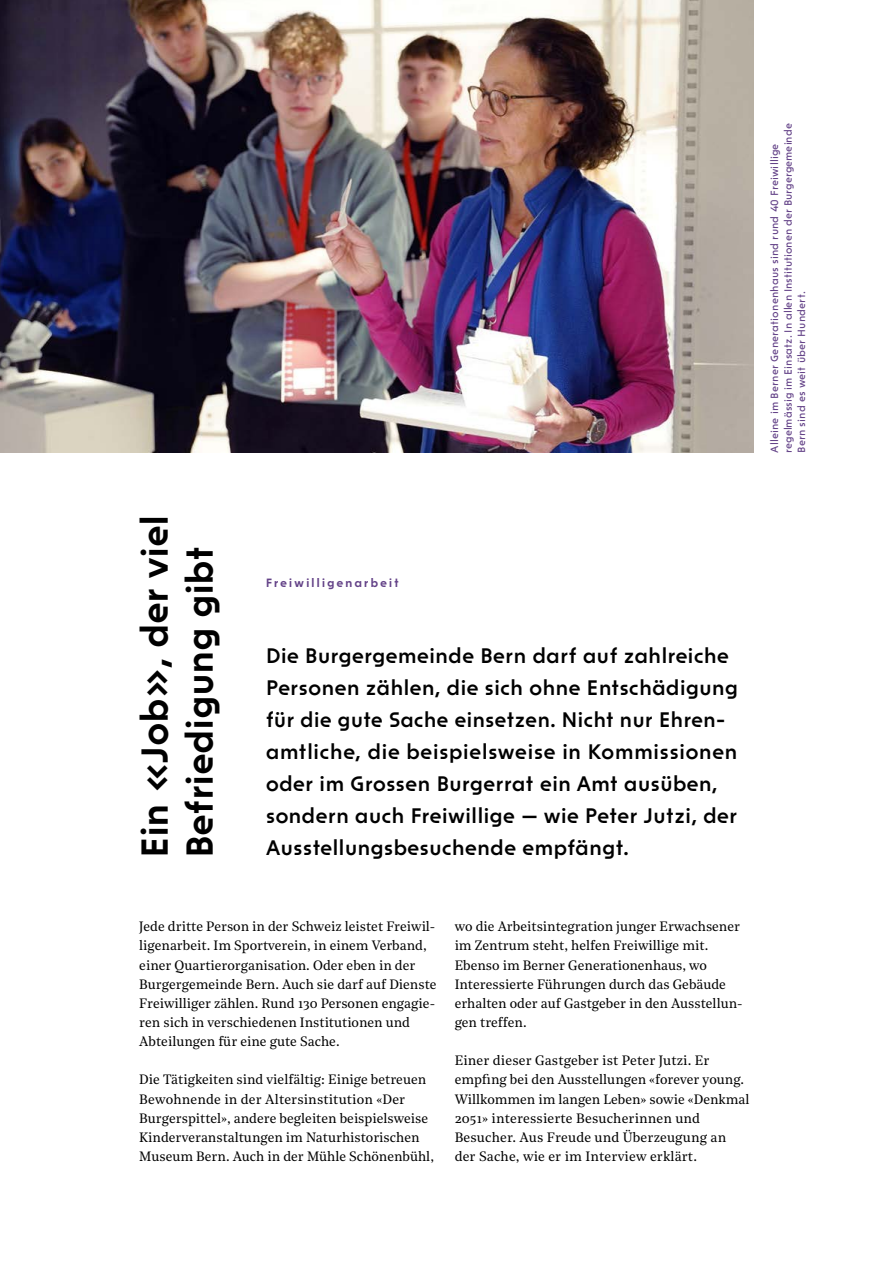
<style>
.page{position:relative;width:893px;height:1263px;background:#fff}
.page>*{position:absolute;margin:0;border:0;box-sizing:border-box;transform-origin:0 0}
.t1{font:700 37.5px/45px "Funkis C.2";letter-spacing:-.02em;color:#000}
.t2{font:600 21px/32px "Funkis C.2";letter-spacing:-.005em;color:#000}
.t3{font:13.5px/19.2px "Noe Text";color:#000}
.t4{font:700 12px "Funkis C.2";letter-spacing:.14em;color:#644388}
.t5{font:500 10.5px/13.5px "Funkis C.2";letter-spacing:.01em;color:#644388}
</style>
<div class="page">
<img style="left:0;top:0;width:753px;height:453px">
<p class="t5" style="left:768px;top:453px;width:331px;rotate:-90deg">Alleine im Berner Generationenhaus sind rund 40 Freiwillige regelmässig im Einsatz. In allen Institutionen der Burgergemeinde<br>Bern sind es weit über Hundert.</p>
<h1 class="t1" style="left:133px;top:858px;width:345px;rotate:-90deg">Ein «Job», der viel<br>Befriedigung gibt</h1>
<p class="t4" style="left:266px;top:575px;width:135px">Freiwilligenarbeit</p>
<p class="t2" style="left:266px;top:640px;width:474px">Die Burgergemeinde Bern darf auf zahlreiche Personen zählen, die sich ohne Entschädigung für die gute Sache einsetzen. Nicht nur Ehren&shy;amtliche, die beispielsweise in Kommissionen oder im Grossen Burgerrat ein Amt ausüben, sondern auch Freiwillige – wie Peter Jutzi, der Ausstellungsbesuchende empfängt.</p>
<p class="t3" style="left:139px;top:916px;width:299px">Jede dritte Person in der Schweiz leistet Freiwil&shy;ligenarbeit. Im Sportverein, in einem Verband, einer Quartierorganisation. Oder eben in der Burgergemeinde Bern. Auch sie darf auf Dienste Freiwilliger zählen. Rund 130 Personen engagie&shy;ren sich in verschiedenen Institutionen und Abteilungen für eine gute Sache.</p>
<p class="t3" style="left:139px;top:1069px;width:296px">Die Tätigkeiten sind vielfältig: Einige betreuen Bewohnende in der Altersinstitution «Der Burgerspittel», andere begleiten beispielsweise Kinderveranstaltungen im Naturhistorischen Museum Bern. Auch in der Mühle Schönenbühl,</p>
<p class="t3" style="left:455px;top:916px;width:289px">wo die Arbeitsintegration junger Erwachsener im Zentrum steht, helfen Freiwillige mit.<br>Ebenso im Berner Generationenhaus, wo Interessierte Führungen durch das Gebäude erhalten oder auf Gastgeber in den Ausstellun&shy;gen treffen.</p>
<p class="t3" style="left:455px;top:1050px;width:296px">Einer dieser Gastgeber ist Peter Jutzi. Er empfing bei den Ausstellungen «forever young.<br>Willkommen im langen Leben» sowie «Denkmal 2051» interessierte Besucherinnen und Besucher. Aus Freude und Überzeugung an der Sache, wie er im Interview erklärt.</p>
</div>
